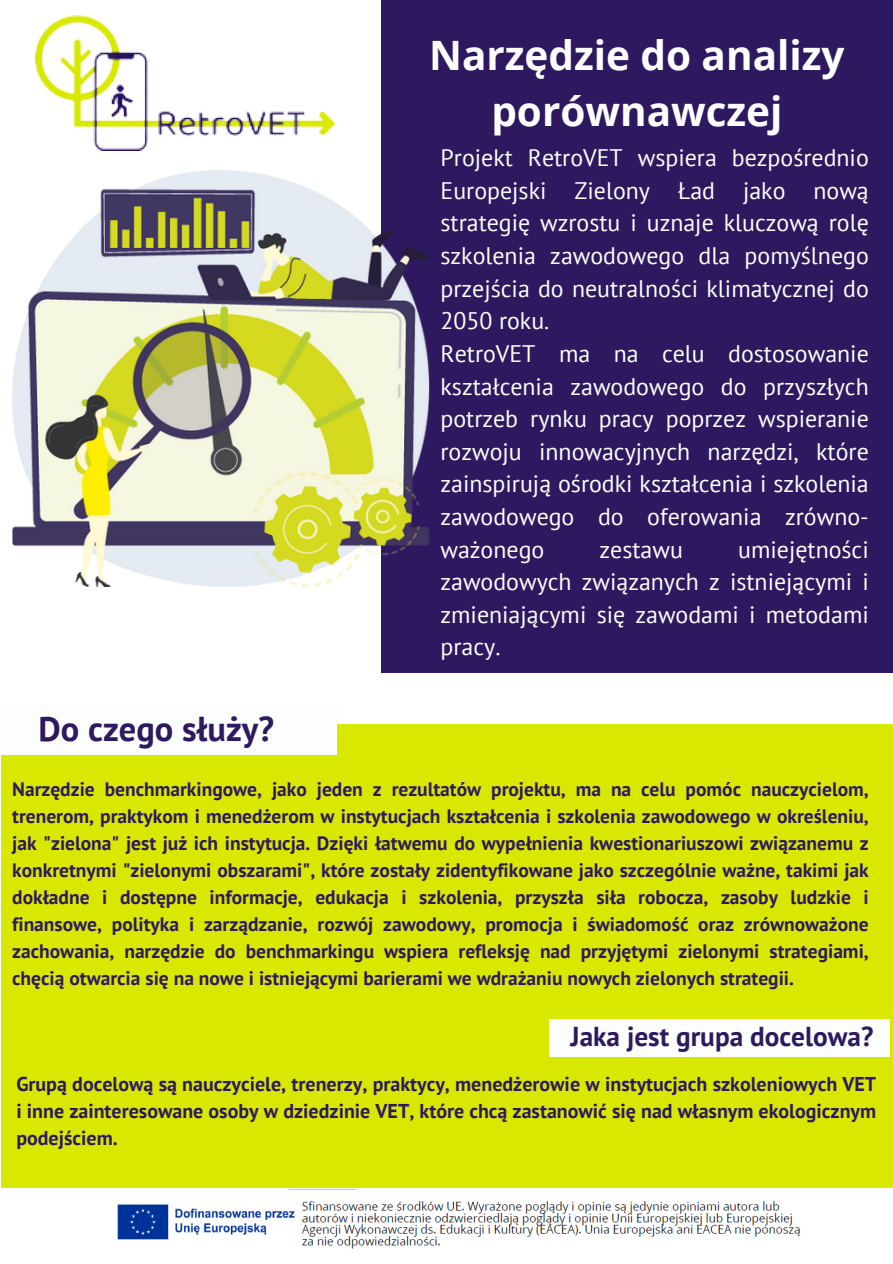
<style>
.page{position:relative;width:893px;height:1264px;background:#fff}
.page>*{position:absolute;margin:0;border:0;box-sizing:border-box;transform-origin:0 0}
.t1{font:700 40.5px/56.2px "Open Sans";color:#fff;text-align:center}
.t2{font:700 34.5px "PT Sans";color:#2e1960}
.t3{font:700 27.3px "PT Sans";color:#2e1960}
.t4{font:23.85px/32.5px "PT Sans";color:#fff;text-align:justify}
.t5{font:700 19.95px/27px "PT Sans";color:#2e1960;text-align:justify}
.t6{font:700 19.5px/27px "PT Sans";color:#2e1960;text-align:justify}
</style>
<div class="page">
<img style="left:36px;top:15px;width:300px;height:135px">
<div style="left:381px;top:0;width:511px;height:672px;background:#2e1960"></div>
<img style="left:286px;top:1187px;width:238px;height:3px">
<div style="left:1px;top:724px;width:891px;height:463px;background:#d9e800"></div>
<div style="left:0;top:705px;width:336px;height:49px;background:#fcfdfd"></div>
<div style="left:549px;top:1019px;width:339px;height:36px;background:#fcfdfd"></div>
<img style="left:12px;top:170px;width:417px;height:416px">
<img style="left:117px;top:1201px;width:684px;height:48px">
<p class="t1" style="left:429px;top:26px;width:417px">Narzędzie do analizy porównawczej</p>
<p class="t4" style="left:440px;top:141px;width:430px">Projekt RetroVET wspiera bezpośrednio Europejski Zielony Ład jako nową strategię wzrostu i uznaje kluczową rolę szkolenia zawodowego dla pomyślnego przejścia do neutralności klimatycznej do 2050 roku.</p>
<p class="t4" style="left:440px;top:337px;width:430px">RetroVET ma na celu dostosowanie kształcenia zawodowego do przyszłych potrzeb rynku pracy poprzez wspieranie rozwoju innowacyjnych narzędzi, które zainspirują ośrodki kształcenia i szkolenia zawodowego do oferowania zrówno&shy;ważonego</p>
<p class="t4" style="left:440px;top:532px;width:430px;text-indent:297px">umiejętności zawodowych związanych z istniejącymi i zmieniającymi się zawodami i metodami pracy.</p>
<p class="t4" style="left:599px;top:532px;width:85px">zestawu</p>
<p class="t2" style="left:39px;top:706px;width:237px">Do czego służy?</p>
<p class="t6" style="left:12px;top:775px;width:858px">Narzędzie benchmarkingowe, jako jeden z rezultatów projektu, ma na celu pomóc nauczycielom, trenerom, praktykom i menedżerom w instytucjach kształcenia i szkolenia zawodowego w określeniu, jak "zielona" jest już ich instytucja. Dzięki łatwemu do wypełnienia kwestionariuszowi związanemu z konkretnymi "zielonymi obszarami", które zostały zidentyfikowane jako szczególnie ważne, takimi jak dokładne i dostępne informacje, edukacja i szkolenia, przyszła siła robocza, zasoby ludzkie i finansowe, polityka i zarządzanie, rozwój zawodowy, promocja i świadomość oraz zrównoważone zachowania, narzędzie do benchmarkingu wspiera refleksję nad przyjętymi zielonymi strategiami, chęcią otwarcia się na nowe i istniejącymi barierami we wdrażaniu nowych zielonych strategii.</p>
<p class="t3" style="left:570px;top:1018px;width:304px">Jaka jest grupa docelowa?</p>
<p class="t5" style="left:16px;top:1069px;width:861px">Grupą docelową są nauczyciele, trenerzy, praktycy, menedżerowie w instytucjach szkoleniowych VET i inne zainteresowane osoby w dziedzinie VET, które chcą zastanowić się nad własnym ekologicznym podejściem.</p>
</div>
